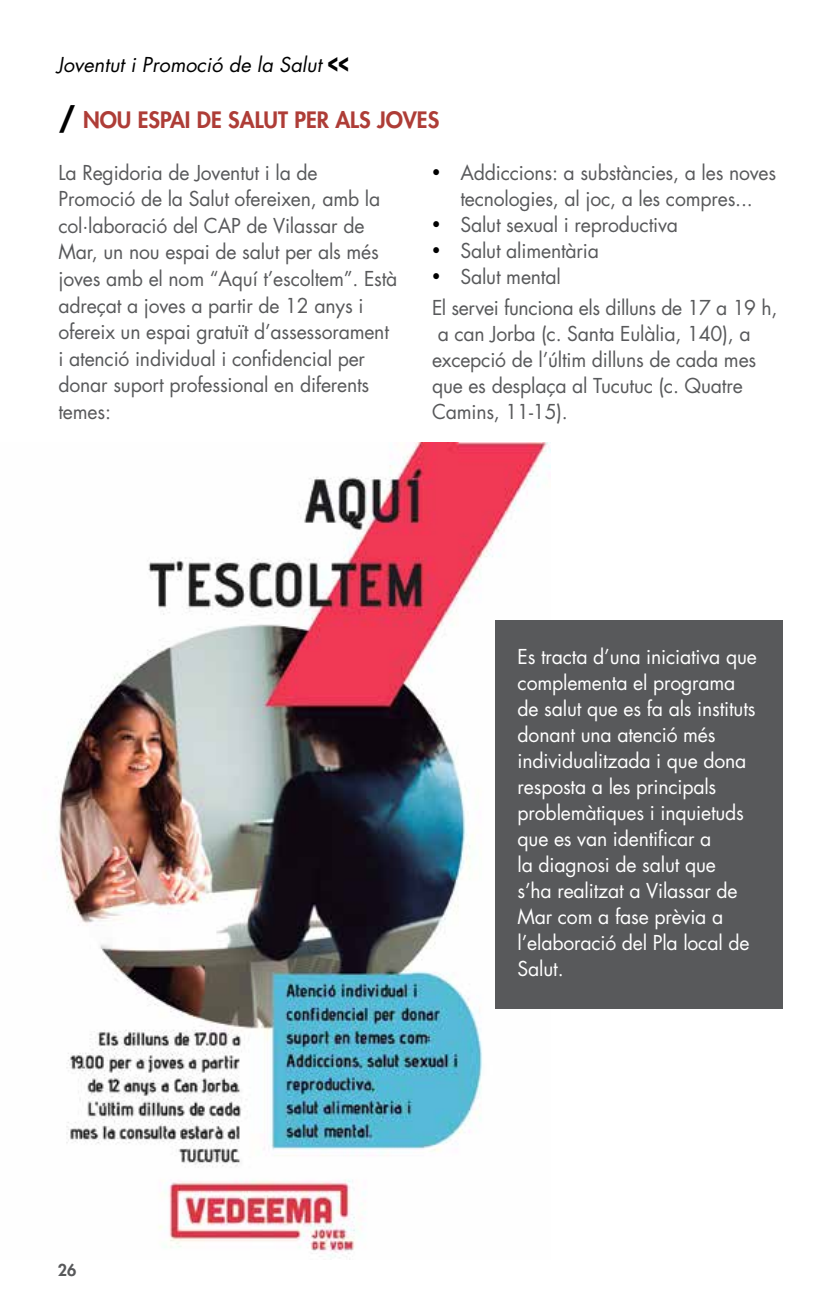
<style>
.page{position:relative;width:840px;height:1304px;background:#fff}
.page>*{position:absolute;margin:0;border:0;box-sizing:border-box;transform-origin:0 0}
.t1{font:800 22px "Futura Std";color:#ae3d37}
.t2{font:20px/26.6px "Futura Std";letter-spacing:-.01em;color:#58595b}
.t3{font:20px/26px "Futura Std";letter-spacing:-.01em;color:#fff}
.t4{font:italic 20px "Futura Std";color:#000}
.t5{font:800 16px "Futura Std";color:#58595b}
.s1{font-weight:800;font-style:normal;font-size:30px}
.s2{font-weight:700;font-size:30px;color:#000}
.s3{font-family:"Times New Roman";font-size:24px;color:#000}
</style>
<div class="page">
<img style="left:55px;top:442px;width:495px;height:816px">
<div style="left:495px;top:621px;width:287px;height:388px;background:#58595b"></div>
<p class="t4" style="left:57px;top:51px;width:293px">Joventut i Promoció de la Salut <span class="s1">&lt;&lt;</span></p>
<p class="t1" style="left:58px;top:106px;width:41px"><span class="s2">/</span> NOU</p>
<p class="t1" style="left:138px;top:106px;width:169px">ESPAI DE SALUT PER</p>
<p class="t1" style="left:335px;top:106px;width:105px">ALS JOVES</p>
<p class="t2" style="left:432px;top:159px;width:345px;line-height:26px;text-align:center"><span class="s3">•</span> Addiccions: a substàncies, a les noves tecnologies, al joc, a les compres...</p>
<p class="t2" style="left:432px;top:211px;width:247px"><span class="s3">•</span> Salut sexual i reproductiva</p>
<p class="t2" style="left:432px;top:237px;width:168px"><span class="s3">•</span> Salut alimentària</p>
<p class="t2" style="left:432px;top:261px;width:346px;line-height:31.6px"><span class="s3">•</span> Salut mental<br>El servei funciona els dilluns de 17 a 19 h,</p>
<p class="t2" style="left:432px;top:321px;width:325px;line-height:26px">a can Jorba (c. Santa Eulàlia, 140), a excepció de l’últim dilluns de cada mes que es desplaça al Tucutuc (c. Quatre<br>Camins, 11-15).</p>
<p class="t2" style="left:58px;top:159px;width:340px">La Regidoria de Joventut i la de Promoció de la Salut ofereixen, amb la col·laboració del CAP de Vilassar de Mar, un nou espai de salut per als més joves amb el nom “Aquí t’escoltem”. Està adreçat a joves a partir de 12 anys i ofereix un espai gratuït d’assessorament i atenció individual i confidencial per donar suport professional en diferents temes:</p>
<p class="t5" style="left:58px;top:1260px;width:20px">26</p>
<p class="t3" style="left:517px;top:644px;width:241px">Es tracta d’una iniciativa que complementa el programa de salut que es fa als instituts donant una atenció més individualitzada i que dona resposta a les principals problemàtiques i inquietuds que es van identificar a<br>la diagnosi de salut que<br>s’ha realitzat a Vilassar de<br>Mar com a fase prèvia a l’elaboració del Pla local de<br>Salut.</p>
</div>
